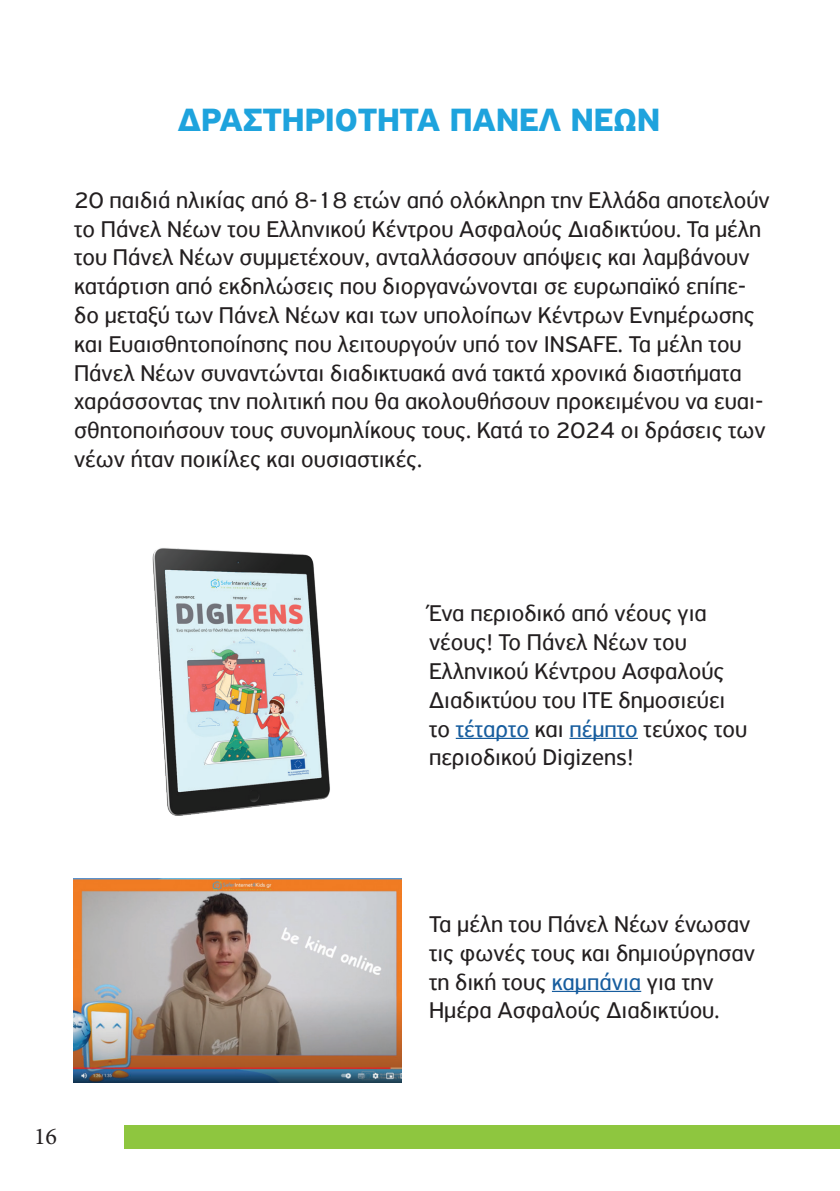
<style>
.page{position:relative;width:840px;height:1191px;background:#fff}
.page>*{position:absolute;margin:0;border:0;box-sizing:border-box;transform-origin:0 0}
.t1{font:700 34px "PF Highway Sans Pro";color:#1ea3dd}
.t2{font:24px/28.8px "PF Highway Sans Pro";color:#231f20}
.t3{font:24px "Minion Pro";color:#231f20}
.s1{color:#175d9e}
</style>
<div class="page">
<div style="left:125px;top:1125px;width:714px;height:23px;background:#8ec63f"></div>
<img style="left:152px;top:548px;width:178px;height:268px">
<hr style="left:455px;top:738px;width:74px;height:1px;background:#175d9e">
<hr style="left:569px;top:738px;width:68px;height:1px;background:#175d9e">
<hr style="left:551px;top:990px;width:90px;height:2px;background:#175d9e">
<img style="left:73px;top:878px;width:328px;height:204px">
<h1 class="t1" style="left:178px;top:100px;width:484px">ΔΡΑΣΤΗΡΙΌΤΗΤΑ ΠΆΝΕΛ ΝΈΩΝ</h1>
<p class="t2" style="left:74px;top:185px;width:697px">20 παιδιά ηλικίας από 8-18 ετών από ολόκληρη την Ελλάδα αποτελούν το Πάνελ Νέων του Ελληνικού Kέντρου Ασφαλούς Διαδικτύου. Τα μέλη του Πάνελ Νέων συμμετέχουν, ανταλλάσσουν απόψεις και λαμβάνουν κατάρτιση από εκδηλώσεις που διοργανώνονται σε ευρωπαϊκό επίπε&shy;δο μεταξύ των Πάνελ Νέων και των υπολοίπων Κέντρων Ενημέρωσης και Ευαισθητοποίησης που λειτουργούν υπό τον INSAFE. Τα μέλη του Πάνελ Νέων συναντώνται διαδικτυακά ανά τακτά χρονικά διαστήματα χαράσσοντας την πολιτική που θα ακολουθήσουν προκειμένου να ευαι&shy;σθητοποιήσουν τους συνομηλίκους τους. Κατά το 2024 οι δράσεις των νέων ήταν ποικίλες και ουσιαστικές.</p>
<p class="t2" style="left:429px;top:599px;width:319px">Ένα περιοδικό από νέους για νέους! Το Πάνελ Νέων του<br>Ελληνικού Κέντρου Ασφαλούς<br>Διαδικτύου του ITE δημοσιεύει το <span class="s1">τέταρτο</span> και <span class="s1">πέμπτο</span> τεύχος του περιοδικού Digizens!</p>
<p class="t3" style="left:34px;top:1119px;width:25px">16</p>
<p class="t2" style="left:429px;top:909px;width:327px">Τα μέλη του Πάνελ Νέων ένωσαν τις φωνές τους και δημιούργησαν τη δική τους <span class="s1">καμπάνια</span> για την<br>Ημέρα Ασφαλούς Διαδικτύου.</p>
</div>
